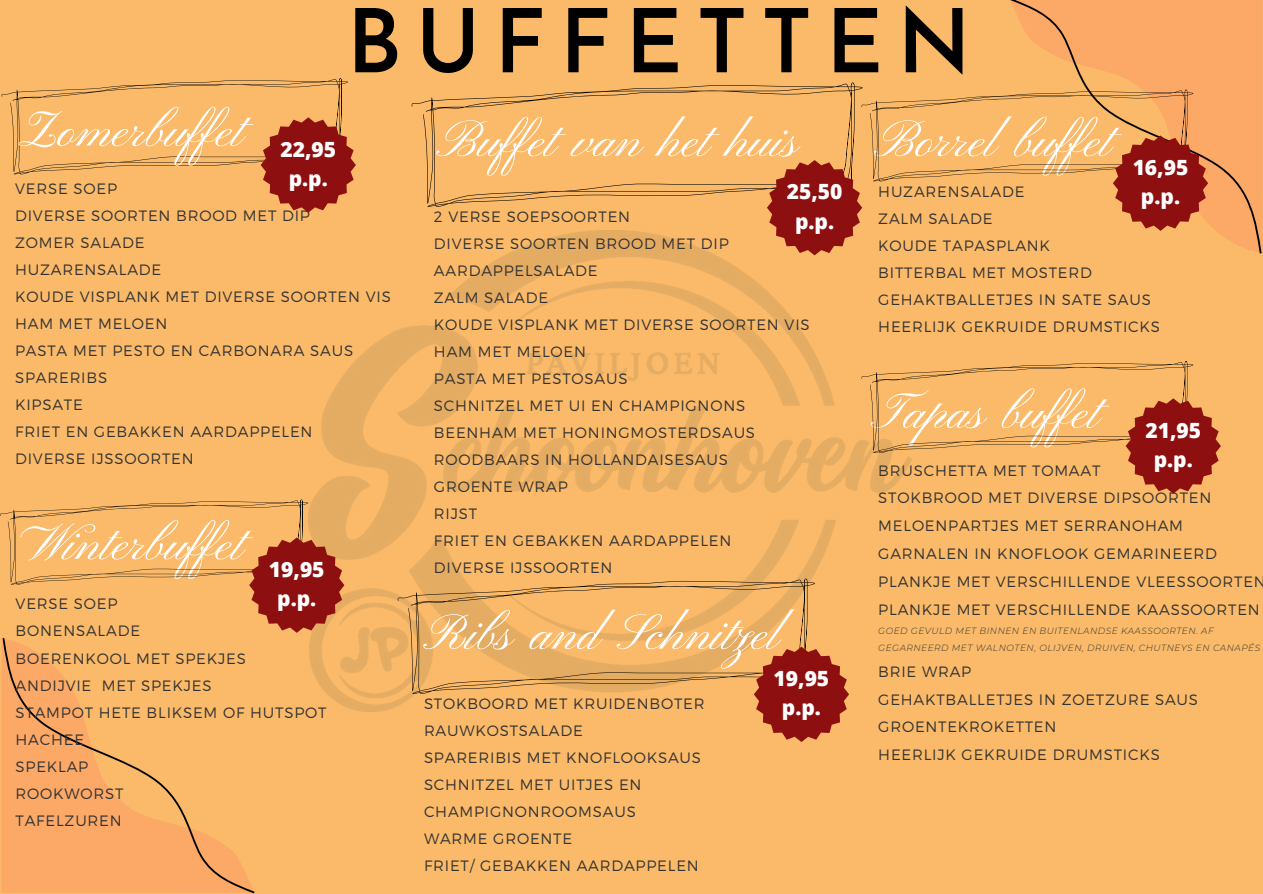
<style>
.page{position:relative;width:1263px;height:894px;background:#fff}
.page>*{position:absolute;margin:0;border:0;box-sizing:border-box;transform-origin:0 0}
.t1{font:600 88.2px "Josefin Sans";letter-spacing:.15em;color:#000}
.t2{font:51px "Pinyon Script";color:#fff}
.t3{font:800 21px/29.2px "Open Sans";color:#fff;text-align:center}
.t4{font:300 15px/27px "Montserrat";letter-spacing:.055em;color:#333}
.t5{font:italic 300 9px/17.2px "Montserrat";letter-spacing:.055em;color:#333}
</style>
<div class="page">
<div style="left:0;top:0;width:1263px;height:893px;background:#faba69"></div>
<svg style="left:3px;top:638px;width:252px;height:254px"></svg>
<svg style="left:1010px;top:0;width:251px;height:253px;fill:#fca867"></svg>
<img style="left:309px;top:231px;width:552px;height:480px">
<svg style="left:412px;top:82px;width:451px;height:125px"></svg>
<svg style="left:398px;top:578px;width:417px;height:115px"></svg>
<svg style="left:2px;top:78px;width:354px;height:135px"></svg>
<svg style="left:0;top:499px;width:344px;height:133px"></svg>
<svg style="left:754px;top:646px;width:95px;height:95px"></svg>
<svg style="left:767px;top:89px;width:441px;height:166px"></svg>
<svg style="left:861px;top:361px;width:360px;height:132px"></svg>
<h1 class="t1" style="left:346px;top:6px;width:626px">BUFFETTEN</h1>
<h2 class="t2" style="left:20px;top:102px;width:227px">Zomerbufet</h2>
<h3 class="t3" style="left:280px;top:134px;width:57px">22,95 p.p.</h3>
<p class="t4" style="left:15px;top:174px;width:377px">VERSE SOEP<br>DIVERSE SOORTEN BROOD MET DIP<br>ZOMER SALADE<br>HUZARENSALADE<br>KOUDE VISPLANK MET DIVERSE SOORTEN VIS<br>HAM MET MELOEN<br>PASTA MET PESTO EN CARBONARA SAUS<br>SPARERIBS<br>KIPSATE<br>FRIET EN GEBAKKEN AARDAPPELEN<br>DIVERSE IJSSOORTEN</p>
<h2 class="t2" style="left:66px;top:515px;width:181px">interbufet</h2>
<p class="t4" style="left:16px;top:589px;width:312px">VERSE SOEP<br>BONENSALADE<br>BOERENKOOL MET SPEKJES<br>ANDIJVIE MET SPEKJES<br>STAMPOT HETE BLIKSEM OF HUTSPOT<br>HACHEE<br>SPEKLAP<br>ROOKWORST<br>TAFELZUREN</p>
<h2 class="t2" style="left:35px;top:515px;width:76px">W</h2>
<h3 class="t3" style="left:269px;top:554px;width:57px">19,95 p.p.</h3>
<h2 class="t2" style="left:441px;top:112px;width:361px">Bufet van het huis</h2>
<h2 class="t2" style="left:878px;top:112px;width:237px">Borrel bufet</h2>
<p class="t4" style="left:878px;top:178px;width:283px">HUZARENSALADE<br>ZALM SALADE<br>KOUDE TAPASPLANK<br>BITTERBAL MET MOSTERD<br>GEHAKTBALLETJES IN SATE SAUS<br>HEERLIJK GEKRUIDE DRUMSTICKS</p>
<h3 class="t3" style="left:1133px;top:152px;width:57px">16,95 p.p.</h3>
<h3 class="t3" style="left:787px;top:176px;width:57px">25,50 p.p.</h3>
<p class="t4" style="left:434px;top:202px;width:377px">2 VERSE SOEPSOORTEN<br>DIVERSE SOORTEN BROOD MET DIP<br>AARDAPPELSALADE<br>ZALM SALADE<br>KOUDE VISPLANK MET DIVERSE SOORTEN VIS<br>HAM MET MELOEN<br>PASTA MET PESTOSAUS<br>SCHNITZEL MET UI EN CHAMPIGNONS<br>BEENHAM MET HONINGMOSTERDSAUS<br>ROODBAARS IN HOLLANDAISESAUS<br>GROENTE WRAP<br>RIJST<br>FRIET EN GEBAKKEN AARDAPPELEN</p>
<h2 class="t2" style="left:877px;top:383px;width:226px">Tapas bufet</h2>
<h3 class="t3" style="left:1145px;top:415px;width:57px">21,95 p.p.</h3>
<p class="t4" style="left:878px;top:455px;width:389px;line-height:27.8px">BRUSCHETTA MET TOMAAT<br>STOKBROOD MET DIVERSE DIPSOORTEN MELOENPARTJES MET SERRANOHAM GARNALEN IN KNOFLOOK GEMARINEERD PLANKJE MET VERSCHILLENDE VLEESSOORTEN PLANKJE MET VERSCHILLENDE KAASSOORTEN</p>
<p class="t5" style="left:878px;top:622px;width:383px">GOED GEVULD MET BINNEN EN BUITENLANDSE KAASSOORTEN. AF<br>GEGARNEERD MET WALNOTEN, OLIJVEN, DRUIVEN, CHUTNEYS EN CANAPÉS</p>
<p class="t4" style="left:878px;top:656px;width:321px;line-height:27.8px">BRIE WRAP<br>GEHAKTBALLETJES IN ZOETZURE SAUS<br>GROENTEKROKETTEN<br>HEERLIJK GEKRUIDE DRUMSTICKS</p>
<p class="t4" style="left:434px;top:553px;width:180px">DIVERSE IJSSOORTEN</p>
<h2 class="t2" style="left:431px;top:605px;width:352px">Ribs and Schnitzel</h2>
<h3 class="t3" style="left:774px;top:663px;width:57px">19,95 p.p.</h3>
<p class="t4" style="left:424px;top:688px;width:282px">STOKBOORD MET KRUIDENBOTER<br>RAUWKOSTSALADE<br>SPARERIBIS MET KNOFLOOKSAUS<br>SCHNITZEL MET UITJES EN<br>CHAMPIGNONROOMSAUS<br>WARME GROENTE<br>FRIET/ GEBAKKEN AARDAPPELEN</p>
</div>
